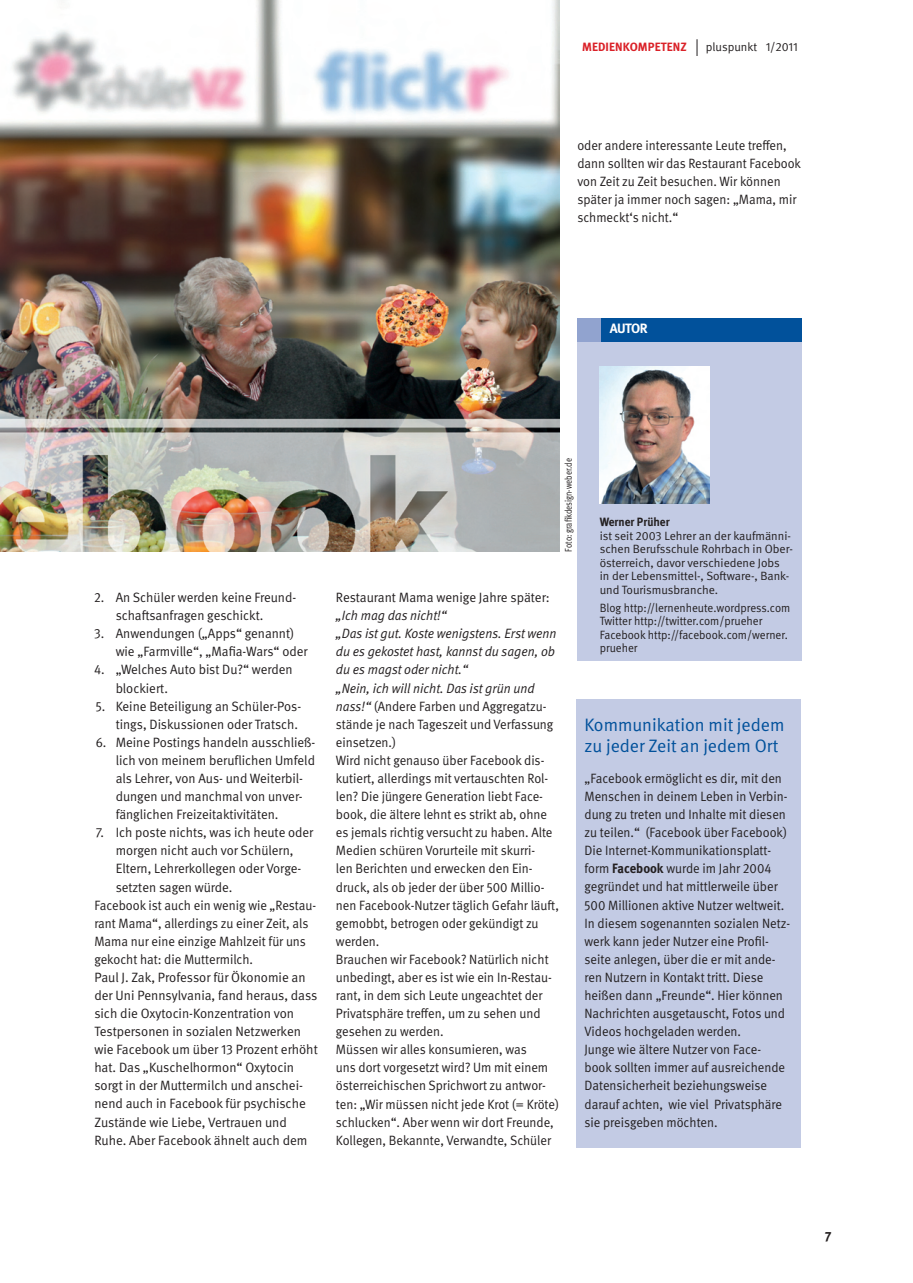
<style>
.page{position:relative;width:913px;height:1283px;background:#fff}
.page>*{position:absolute;margin:0;border:0;box-sizing:border-box;transform-origin:0 0}
.t1{font:18px/21px "DGUV Meta";color:#01519b}
.t2{font:13.5px/18.1px "DGUV Meta";color:#231f20;scale:.95 1}
.t3{font:13.5px "DGUV Meta";color:#231f20}
.t4{font:700 13.5px "DGUV Meta";letter-spacing:-.045em;color:#fff}
.t5{font:700 13.5px "DGUV Meta";color:#231f20}
.t6{font:12px/13.5px "DGUV Meta";color:#231f20}
.t7{font:12px/13.5px "DGUV Meta";color:#231f20;scale:.95 1}
.t8{font:700 12px "DGUV Meta";letter-spacing:.01em;color:#da2128}
.t9{font:700 12px "DGUV Meta";color:#231f20;scale:.95 1}
.t10{font:9.75px "DGUV Meta";color:#231f20;scale:.82 1}
.s1{font-style:italic}
.s2{font-weight:700}
</style>
<div class="page">
<img style="left:0;top:0;width:559px;height:551px">
<svg style="left:696px;top:39px;width:1px;height:17px"></svg>
<div style="left:577px;top:341px;width:224px;height:319px;background:#c3cbe4"></div>
<div style="left:576px;top:318px;width:225px;height:23px;background:#01519b"></div>
<div style="left:576px;top:318px;width:24px;height:23px;background:#91a3cf"></div>
<img style="left:599px;top:367px;width:110px;height:136px">
<div style="left:576px;top:699px;width:224px;height:448px;background:#c3cbe4"></div>
<p class="t8" style="left:582px;top:42px;width:106px">MEDIENKOMPETENZ</p>
<p class="t6" style="left:705px;top:41px;width:93px">pluspunkt 1/2011</p>
<p class="t2" style="left:577px;top:137px;width:237px">oder andere interessante Leute treffen, dann sollten wir das Restaurant Facebook von Zeit zu Zeit besuchen. Wir können später ja immer noch sagen: „Mama, mir schmeckt‘s nicht.“</p>
<p class="t4" style="left:610px;top:323px;width:39px">AUTOR</p>
<p class="t3" style="left:116px;top:592px;width:182px">An Schüler werden keine Freund-</p>
<p class="t3" style="left:116px;top:610px;width:149px">schaftsanfragen geschickt.</p>
<p class="t3" style="left:116px;top:628px;width:180px">Anwendungen („Apps“ genannt)</p>
<p class="t3" style="left:116px;top:646px;width:193px">wie „Farmville“, „Mafia-Wars“ oder</p>
<p class="t3" style="left:116px;top:664px;width:178px">„Welches Auto bist Du?“ werden</p>
<p class="t3" style="left:116px;top:683px;width:54px">blockiert.</p>
<p class="t3" style="left:116px;top:701px;width:187px">Keine Beteiligung an Schüler-Pos-</p>
<p class="t3" style="left:116px;top:719px;width:184px">tings, Diskussionen oder Tratsch.</p>
<p class="t3" style="left:116px;top:737px;width:201px">Meine Postings handeln ausschließ-</p>
<p class="t3" style="left:116px;top:755px;width:201px">lich von meinem beruflichen Umfeld</p>
<p class="t3" style="left:116px;top:773px;width:189px">als Lehrer, von Aus- und Weiterbil-</p>
<p class="t3" style="left:116px;top:791px;width:188px">dungen und manchmal von unver-</p>
<p class="t3" style="left:116px;top:809px;width:164px">fänglichen Freizeitaktivitäten.</p>
<p class="t3" style="left:116px;top:827px;width:199px">Ich poste nichts, was ich heute oder</p>
<p class="t3" style="left:116px;top:845px;width:179px">morgen nicht auch vor Schülern,</p>
<p class="t3" style="left:116px;top:863px;width:187px">Eltern, Lehrerkollegen oder Vorge-</p>
<p class="t3" style="left:116px;top:881px;width:118px">setzten sagen würde.</p>
<p class="t2" style="left:94px;top:896px;width:235px">Facebook ist auch ein wenig wie „Restau-</p>
<p class="t2" style="left:94px;top:914px;width:227px">rant Mama“, allerdings zu einer Zeit, als</p>
<p class="t2" style="left:94px;top:932px;width:224px">Mama nur eine einzige Mahlzeit für uns</p>
<p class="t2" style="left:94px;top:951px;width:169px">gekocht hat: die Muttermilch.</p>
<p class="t3" style="left:94px;top:972px;width:213px">Paul J. Zak, Professor für Ökonomie an</p>
<p class="t3" style="left:94px;top:990px;width:224px">der Uni Pennsylvania, fand heraus, dass</p>
<p class="t3" style="left:94px;top:1008px;width:201px">sich die Oxytocin-Konzentration von</p>
<p class="t3" style="left:94px;top:1026px;width:208px">Testpersonen in sozialen Netzwerken</p>
<p class="t3" style="left:94px;top:1044px;width:225px">wie Facebook um über 13 Prozent erhöht</p>
<p class="t3" style="left:94px;top:1062px;width:201px">hat. Das „Kuschelhormon“ Oxytocin</p>
<p class="t3" style="left:94px;top:1080px;width:210px">sorgt in der Muttermilch und anschei-</p>
<p class="t3" style="left:94px;top:1098px;width:213px">nend auch in Facebook für psychische</p>
<p class="t3" style="left:94px;top:1116px;width:194px">Zustände wie Liebe, Vertrauen und</p>
<p class="t3" style="left:94px;top:1134px;width:214px">Ruhe. Aber Facebook ähnelt auch dem</p>
<p class="t2" style="left:94px;top:589px;width:12px">2.</p>
<p class="t2" style="left:94px;top:625px;width:12px">3.</p>
<p class="t2" style="left:94px;top:661px;width:13px">4.</p>
<p class="t2" style="left:96px;top:698px;width:12px">5.</p>
<p class="t2" style="left:96px;top:734px;width:13px">6.</p>
<p class="t2" style="left:96px;top:824px;width:10px">7.</p>
<p class="t10" style="left:565px;top:551px;width:116px;rotate:-90deg">Foto: grafikdesign-weber.de</p>
<p class="t3" style="left:336px;top:592px;width:215px">Restaurant Mama wenige Jahre später:</p>
<p class="t2" style="left:336px;top:607px;width:236px"><span class="s1">„Ich mag das nicht!“<br>„Das ist gut. Koste wenigstens. Erst wenn du es gekostet hast, kannst du sagen, ob du es magst oder nicht.“<br>„Nein, ich will nicht. Das ist grün und nass!“</span> (Andere Farben und Aggregatzu&shy;stände je nach Tageszeit und Verfassung einsetzen.)<br>Wird nicht genauso über Facebook dis&shy;kutiert, allerdings mit vertauschten Rol&shy;len? Die jüngere Generation liebt Face&shy;book, die ältere lehnt es strikt ab, ohne es jemals richtig versucht zu haben. Alte Medien schüren Vorurteile mit skurri-<br>len Berichten und erwecken den Ein&shy;druck, als ob jeder der über 500 Millio&shy;nen Facebook-Nutzer täglich Gefahr läuft, gemobbt, betrogen oder gekündigt zu werden.<br>Brauchen wir Facebook? Natürlich nicht unbedingt, aber es ist wie ein In-Restau&shy;rant, in dem sich Leute ungeachtet der Privatsphäre treffen, um zu sehen und gesehen zu werden.<br>Müssen wir alles konsumieren, was<br>uns dort vorgesetzt wird? Um mit einem österreichischen Sprichwort zu antwor&shy;ten: „Wir müssen nicht jede Krot (= Kröte) schlucken“. Aber wenn wir dort Freunde, Kollegen, Bekannte, Verwandte, Schüler</p>
<p class="t9" style="left:599px;top:517px;width:75px">Werner Prüher</p>
<p class="t6" style="left:599px;top:529px;width:195px">ist seit 2003 Lehrer an der kaufmänni&shy;schen Berufsschule Rohrbach in Ober&shy;österreich, davor verschiedene Jobs<br>in der Lebensmittel-, Software-, Bank&shy;und Tourismusbranche.</p>
<p class="t7" style="left:599px;top:601px;width:202px">Blog http://lernenheute.wordpress.com<br>Twitter http://twitter.com/prueher<br>Facebook http://facebook.com/werner. prueher</p>
<h1 class="t1" style="left:584px;top:715px;width:201px">Kommunikation mit jedem zu jeder Zeit an jedem Ort</h1>
<p class="t2" style="left:584px;top:770px;width:218px">„Facebook ermöglicht es dir, mit den Menschen in deinem Leben in Verbin&shy;dung zu treten und Inhalte mit diesen zu teilen.“ (Facebook über Facebook)<br>Die Internet-Kommunikationsplatt&shy;form <span class="s2">Facebook</span> wurde im Jahr 2004 gegründet und hat mittlerweile über 500 Millionen aktive Nutzer weltweit.<br>In diesem sogenannten sozialen Netz&shy;werk kann jeder Nutzer eine Profil&shy;seite anlegen, über die er mit ande&shy;ren Nutzern in Kontakt tritt. Diese heißen dann „Freunde“. Hier können Nachrichten ausgetauscht, Fotos und Videos hochgeladen werden.<br>Junge wie ältere Nutzer von Face&shy;book sollten immer auf ausreichende Datensicherheit beziehungsweise darauf achten, wie viel Privatsphäre sie preisgeben möchten.</p>
<p class="t5" style="left:824px;top:1229px;width:9px">7</p>
</div>
